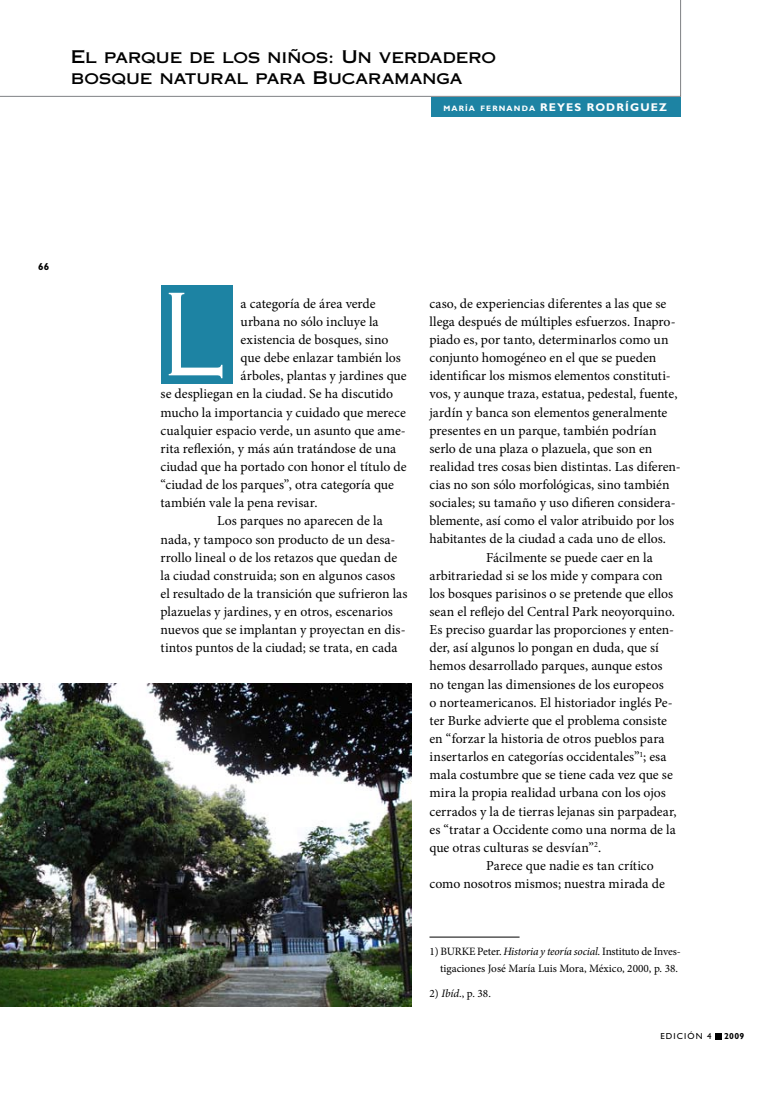
<style>
.page{position:relative;width:780px;height:1099px;background:#fff}
.page>*{position:absolute;margin:0;border:0;box-sizing:border-box;transform-origin:0 0}
.t1{font:113.38px "Copperplate Gothic Std 29 AB";color:#fff}
.t2{font:17.5px/21px "Copperplate Gothic Std 31 AB";letter-spacing:-.015em;color:#000}
.t3{font:13.75px "Minion Pro";color:#000}
.t4{font:11.25px/17.5px "Minion Pro";letter-spacing:-.01em;color:#000;text-align:right}
.t5{font:700 11.25px "Gill Sans Std";letter-spacing:.1em;color:#fff}
.t6{font:700 10px "Gill Sans Std";color:#000}
.t7{font:8.75px "Gill Sans Std";letter-spacing:.125em;color:#000}
.t8{font:700 8.75px "Gill Sans Std";color:#000}
.s1{font-size:7.88px}
.s2{font-style:italic}
</style>
<div class="page">
<div style="left:715px;top:1032px;width:6px;height:7px;background:#000"></div>
<div style="left:161px;top:285px;width:71px;height:98px;background:#1d83a3"></div>
<div style="left:431px;top:90px;width:249px;height:26px;background:#1d83a3"></div>
<svg style="left:0;top:90px;width:680px;height:6px"></svg>
<hr style="left:429px;top:936px;width:90px;height:1px;background:#000">
<img style="left:0;top:683px;width:412px;height:323px">
<p class="t2" style="left:71px;top:47px;width:426px">El parque de los niños: Un verdadero bosque natural para Bucaramanga</p>
<p class="t5" style="left:443px;top:100px;width:216px"><span class="s1">MARÍA FERNANDA</span> REYES RODRÍGUEZ</p>
<p class="t6" style="left:38px;top:261px;width:13px">66</p>
<h1 class="t1" style="left:160px;top:267px;width:65px">L</h1>
<p class="t3" style="left:240px;top:294px;width:136px">a categoría de área verde</p>
<p class="t3" style="left:240px;top:312px;width:139px">urbana no sólo incluye la</p>
<p class="t3" style="left:240px;top:330px;width:149px">existencia de bosques, sino</p>
<p class="t3" style="left:240px;top:348px;width:162px">que debe enlazar también los</p>
<p class="t3" style="left:240px;top:367px;width:167px">árboles, plantas y jardines que</p>
<p class="t3" style="left:160px;top:385px;width:234px">se despliegan en la ciudad. Se ha discutido</p>
<p class="t3" style="left:160px;top:403px;width:247px">mucho la importancia y cuidado que merece</p>
<p class="t3" style="left:160px;top:421px;width:247px">cualquier espacio verde, un asunto que ame-</p>
<p class="t3" style="left:160px;top:439px;width:237px">rita reflexión, y más aún tratándose de una</p>
<p class="t3" style="left:160px;top:457px;width:248px">ciudad que ha portado con honor el título de</p>
<p class="t3" style="left:160px;top:475px;width:235px">“ciudad de los parques”, otra categoría que</p>
<p class="t3" style="left:160px;top:493px;width:158px">también vale la pena revisar.</p>
<p class="t3" style="left:217px;top:512px;width:167px">Los parques no aparecen de la</p>
<p class="t3" style="left:160px;top:530px;width:236px">nada, y tampoco son producto de un desa-</p>
<p class="t3" style="left:160px;top:548px;width:238px">rrollo lineal o de los retazos que quedan de</p>
<p class="t3" style="left:160px;top:566px;width:236px">la ciudad construida; son en algunos casos</p>
<p class="t3" style="left:160px;top:584px;width:248px">el resultado de la transición que sufrieron las</p>
<p class="t3" style="left:160px;top:602px;width:234px">plazuelas y jardines, y en otros, escenarios</p>
<p class="t3" style="left:160px;top:620px;width:246px">nuevos que se implantan y proyectan en dis-</p>
<p class="t3" style="left:160px;top:638px;width:238px">tintos puntos de la ciudad; se trata, en cada</p>
<p class="t3" style="left:429px;top:294px;width:238px">caso, de experiencias diferentes a las que se</p>
<p class="t3" style="left:429px;top:312px;width:248px">llega después de múltiples esfuerzos. Inapro-</p>
<p class="t3" style="left:429px;top:330px;width:241px">piado es, por tanto, determinarlos como un</p>
<p class="t3" style="left:429px;top:348px;width:228px">conjunto homogéneo en el que se pueden</p>
<p class="t3" style="left:429px;top:366px;width:243px">identificar los mismos elementos constituti-</p>
<p class="t3" style="left:429px;top:385px;width:249px">vos, y aunque traza, estatua, pedestal, fuente,</p>
<p class="t3" style="left:429px;top:403px;width:239px">jardín y banca son elementos generalmente</p>
<p class="t3" style="left:429px;top:421px;width:229px">presentes en un parque, también podrían</p>
<p class="t3" style="left:429px;top:439px;width:224px">serlo de una plaza o plazuela, que son en</p>
<p class="t3" style="left:429px;top:457px;width:253px">realidad tres cosas bien distintas. Las diferen-</p>
<p class="t3" style="left:429px;top:475px;width:241px">cias no son sólo morfológicas, sino también</p>
<p class="t3" style="left:429px;top:493px;width:247px">sociales; su tamaño y uso difieren considera-</p>
<p class="t3" style="left:429px;top:511px;width:246px">blemente, así como el valor atribuido por los</p>
<p class="t3" style="left:429px;top:530px;width:238px">habitantes de la ciudad a cada uno de ellos.</p>
<p class="t3" style="left:486px;top:548px;width:168px">Fácilmente se puede caer en la</p>
<p class="t3" style="left:429px;top:566px;width:235px">arbitrariedad si se los mide y compara con</p>
<p class="t3" style="left:429px;top:584px;width:245px">los bosques parisinos o se pretende que ellos</p>
<p class="t3" style="left:429px;top:602px;width:247px">sean el reflejo del Central Park neoyorquino.</p>
<p class="t3" style="left:429px;top:620px;width:246px">Es preciso guardar las proporciones y enten-</p>
<p class="t3" style="left:429px;top:638px;width:231px">der, así algunos lo pongan en duda, que sí</p>
<p class="t3" style="left:429px;top:656px;width:234px">hemos desarrollado parques, aunque estos</p>
<p class="t3" style="left:429px;top:675px;width:236px">no tengan las dimensiones de los europeos</p>
<p class="t3" style="left:429px;top:693px;width:245px">o norteamericanos. El historiador inglés Pe-</p>
<p class="t3" style="left:429px;top:711px;width:239px">ter Burke advierte que el problema consiste</p>
<p class="t3" style="left:429px;top:729px;width:237px">en “forzar la historia de otros pueblos para</p>
<p class="t3" style="left:429px;top:747px;width:238px">insertarlos en categorías occidentales”<sup>1</sup>; esa</p>
<p class="t3" style="left:429px;top:765px;width:245px">mala costumbre que se tiene cada vez que se</p>
<p class="t3" style="left:429px;top:783px;width:238px">mira la propia realidad urbana con los ojos</p>
<p class="t3" style="left:429px;top:802px;width:249px">cerrados y la de tierras lejanas sin parpadear,</p>
<p class="t3" style="left:429px;top:820px;width:248px">es “tratar a Occidente como una norma de la</p>
<p class="t3" style="left:429px;top:838px;width:173px">que otras culturas se desvían”<sup>2</sup>.</p>
<p class="t3" style="left:486px;top:856px;width:169px">Parece que nadie es tan crítico</p>
<p class="t3" style="left:429px;top:874px;width:237px">como nosotros mismos; nuestra mirada de</p>
<p class="t4" style="left:429px;top:942px;width:253px">1) BURKE Peter. <span class="s2">Historia y teoría social.</span> Instituto de Inves&shy;tigaciones José María Luis Mora, México, 2000, p. 38.</p>
<p class="t4" style="left:429px;top:984px;width:63px">2) <span class="s2">Ibíd</span>., p. 38.</p>
<p class="t7" style="left:660px;top:1031px;width:53px">EDICIÓN 4</p>
<p class="t8" style="left:724px;top:1030px;width:21px">2009</p>
</div>
